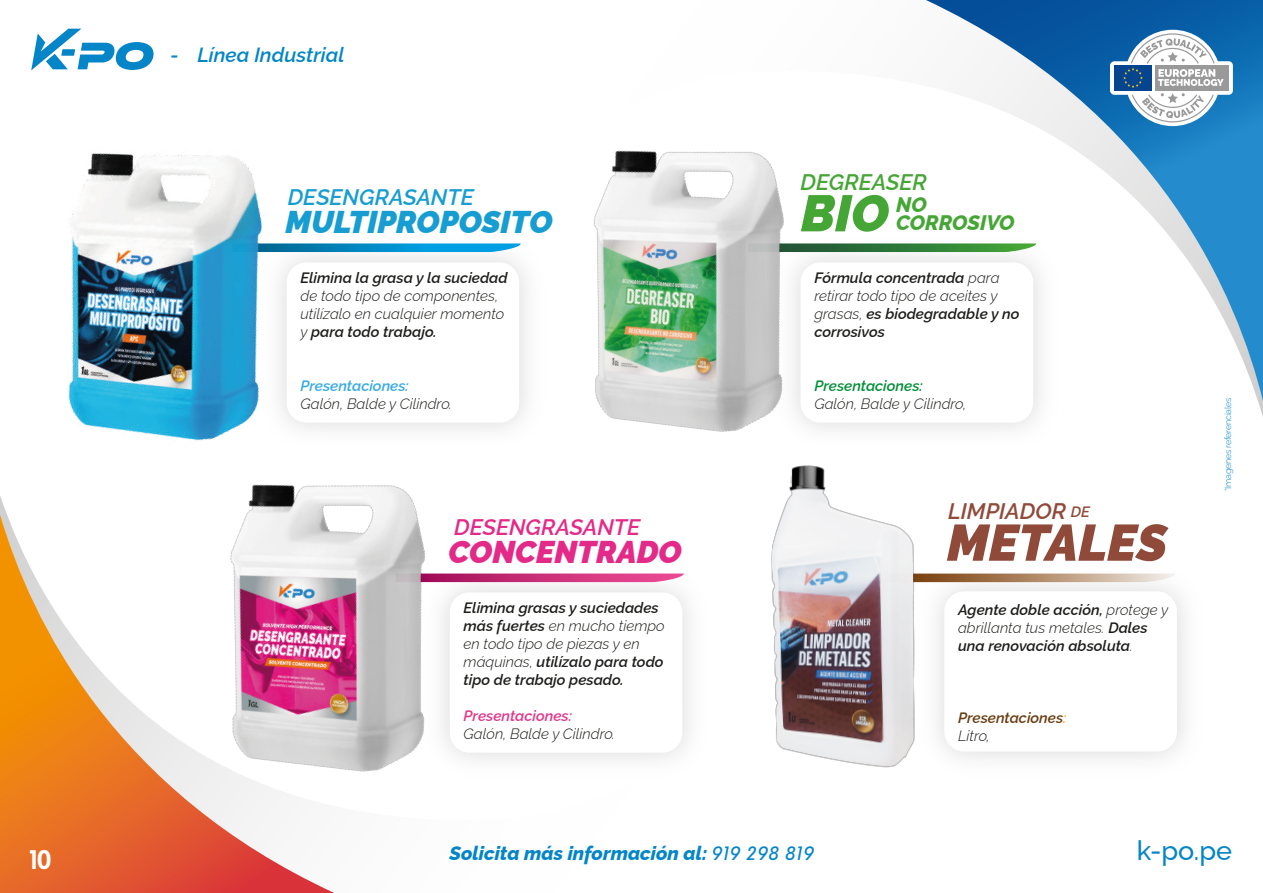
<style>
.page{position:relative;width:1263px;height:893px;background:#fff}
.page>*{position:absolute;margin:0;border:0;box-sizing:border-box;transform-origin:0 0}
.t1{font:italic 900 51.15px "Raleway";color:#904a39}
.t2{font:italic 900 51.15px "Raleway";color:#45a635}
.t3{font:italic 900 31.5px "Raleway";color:#179dd1}
.t4{font:italic 900 31.5px "Raleway";color:#e32a88}
.t5{font:500 27px "Raleway";color:#0485c7}
.t6{font:27px "MD Nichrome Test Dark";color:#fff}
.t7{font:italic 600 22.5px "Raleway";color:#179dd1}
.t8{font:italic 600 22.5px "Raleway";color:#e32a88}
.t9{font:italic 600 22.5px "Raleway";color:#904a39}
.t10{font:italic 600 22.5px "Raleway";color:#45a635}
.t11{font:italic 800 21px/18.3px "Raleway";color:#45a635}
.t12{font:italic 600 20.55px "Raleway";color:#0485c7}
.t13{font:italic 800 19.35px "Raleway";color:#0485c7}
.t14{font:italic 600 15px/18px "Raleway";color:#1d1d1b}
.t15{font:italic 300 15px/18px "Raleway";color:#1d1d1b}
.t16{font:italic 600 15px/18px "Raleway";color:#693c11}
.t17{font:italic 600 15px "Raleway";color:#37aae1}
.t18{font:italic 600 15px "Raleway";color:#008e36}
.t19{font:italic 600 15px "Raleway";color:#e2368b}
.t20{font:italic 600 15px "Raleway";color:#904a39}
.t21{font:300 9px "Raleway";letter-spacing:-.03em;color:#0485c7}
.s1{font-weight:600}
.s2{font-weight:300}
.s3{color:#f9b334}
.s4{font-weight:300;color:#1d1d1b}
.s5{font-family:"MD Nichrome Test";font-weight:400}
</style>
<div class="page">
<svg style="left:274px;top:243px;width:228px;height:9px;background:#0e93cc"></svg>
<svg style="left:927px;top:574px;width:249px;height:8px;background:#b8987b"></svg>
<svg style="left:871px;top:243px;width:392px;height:174px"></svg>
<svg style="left:926px;top:0;width:337px;height:401px"></svg>
<svg style="left:31px;top:29px;width:123px;height:41px"></svg>
<svg style="left:1110px;top:30px;width:123px;height:96px"></svg>
<svg style="left:0;top:515px;width:334px;height:378px"></svg>
<img style="left:68px;top:153px;width:206px;height:279px">
<svg style="left:516px;top:573px;width:168px;height:9px;background:#dc5091"></svg>
<img style="left:502px;top:150px;width:369px;height:289px">
<img style="left:771px;top:465px;width:156px;height:303px">
<img style="left:136px;top:416px;width:380px;height:417px">
<h3 class="t6" style="left:30px;top:848px;width:23px">10</h3>
<h3 class="t12" style="left:170px;top:39px;width:176px">- Línea Industrial</h3>
<h3 class="t7" style="left:288px;top:180px;width:188px">DESENGRASANTE</h3>
<h2 class="t3" style="left:285px;top:197px;width:269px">MULTIPROPOSITO</h2>
<p class="t14" style="left:300px;top:267px;width:209px">Elimina la grasa y la suciedad</p>
<p class="t15" style="left:300px;top:285px;width:205px">de todo tipo de componentes, utilízalo en cualquier momento y <span class="s1">para todo trabajo.</span></p>
<p class="t17" style="left:300px;top:374px;width:110px">Presentaciones:</p>
<p class="t15" style="left:300px;top:393px;width:153px">Galón, Balde y Cilindro.</p>
<h3 class="t8" style="left:454px;top:510px;width:188px">DESENGRASANTE</h3>
<h2 class="t4" style="left:449px;top:527px;width:235px">CONCENTRADO</h2>
<p class="t14" style="left:464px;top:597px;width:203px">Elimina grasas y suciedades más fuertes <span class="s2">en mucho tiempo en todo tipo de piezas y en máquinas,</span> utilízalo para todo tipo de trabajo pesado.</p>
<p class="t19" style="left:464px;top:704px;width:110px">Presentaciones:</p>
<p class="t15" style="left:464px;top:723px;width:153px">Galón, Balde y Cilindro.</p>
<h3 class="t10" style="left:800px;top:165px;width:128px">DEGREASER</h3>
<h1 class="t2" style="left:801px;top:173px;width:90px">BIO</h1>
<h3 class="t11" style="left:896px;top:193px;width:120px">NO<br>CORROSIVO</h3>
<p class="t14" style="left:814px;top:267px;width:206px">Fórmula concentrada <span class="s2">para retirar todo tipo de aceites y grasas,</span> es biodegradable y no corrosivos</p>
<p class="t18" style="left:814px;top:374px;width:110px">Presentaciones:</p>
<p class="t15" style="left:814px;top:393px;width:153px">Galón, Balde y Cilindro,</p>
<h3 class="t9" style="left:948px;top:494px;width:119px">LIMPIADOR</h3>
<h1 class="t1" style="left:947px;top:503px;width:222px">METALES</h1>
<p class="t20" style="left:1071px;top:500px;width:21px">DE</p>
<p class="t14" style="left:958px;top:599px;width:211px">Agente doble acción, <span class="s2">protege y abrillanta tus metales.</span> Dales una renovación absoluta<span class="s2">.</span></p>
<p class="t16" style="left:958px;top:707px;width:110px">Presentaciones<span class="s3">:<br></span><span class="s4">Litro,</span></p>
<p class="t21" style="left:1221px;top:491px;width:95px;rotate:-90deg">*Imagenes referenciales</p>
<p class="t13" style="left:450px;top:838px;width:365px">Solicita más información al: <span class="s5">919 298 819</span></p>
<h3 class="t5" style="left:1137px;top:829px;width:97px">k-po.pe</h3>
</div>
